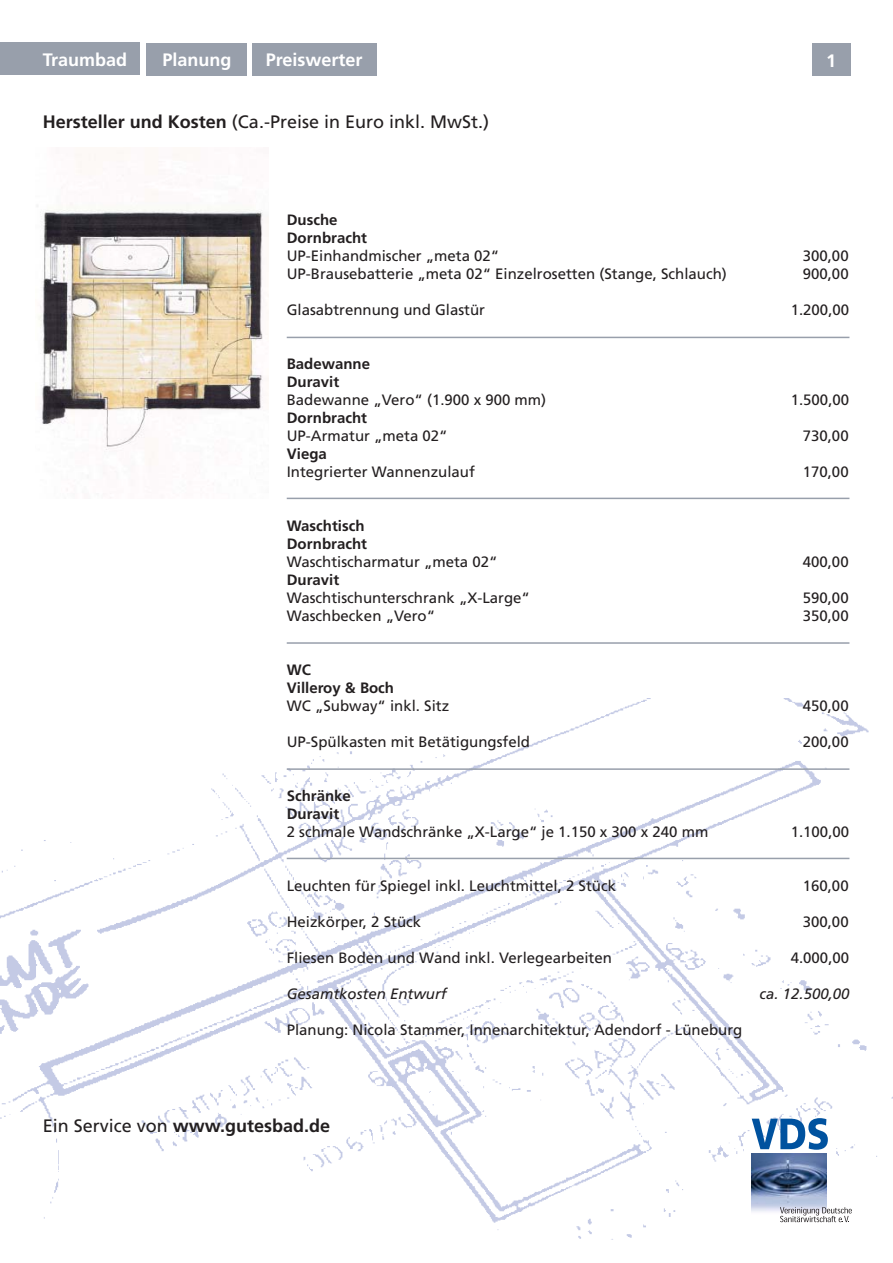
<style>
.page{position:relative;width:893px;height:1263px;background:#fff}
.page>*{position:absolute;margin:0;border:0;box-sizing:border-box;transform-origin:0 0}
.t1{font:18px "Frutiger";color:#231f20}
.t2{font:700 18px "Frutiger";color:#231f20}
.t3{font:700 18px "Frutiger";color:#fff}
.t4{font:15px "Frutiger";color:#231f20}
.t5{font:700 15px/18px "Frutiger";color:#231f20}
.t6{font:italic 15px "Frutiger";color:#231f20}
.s1{font-weight:700}
.s2{font-weight:400}
</style>
<div class="page">
<img style="left:0;top:699px;width:893px;height:540px">
<img style="left:752px;top:1153px;width:75px;height:61px">
<svg style="left:780px;top:1207px;width:72px;height:15px"></svg>
<svg style="left:752px;top:1118px;width:76px;height:31px"></svg>
<div style="left:0;top:42px;width:140px;height:33px;background:#989fab"></div>
<div style="left:146px;top:43px;width:100px;height:32px;background:#989fab"></div>
<div style="left:252px;top:43px;width:124px;height:32px;background:#989fab"></div>
<div style="left:813px;top:43px;width:38px;height:33px;background:#989fab"></div>
<hr style="left:287px;top:337px;width:562px;height:1px;background:#989fab">
<hr style="left:287px;top:497px;width:562px;height:2px;background:#989fab">
<hr style="left:287px;top:642px;width:562px;height:2px;background:#989fab">
<hr style="left:287px;top:768px;width:562px;height:2px;background:#989fab">
<hr style="left:287px;top:857px;width:562px;height:2px;background:#989fab">
<img style="left:37px;top:152px;width:231px;height:338px">
<p class="t3" style="left:43px;top:53px;width:86px">Traumbad</p>
<p class="t3" style="left:162px;top:53px;width:71px">Planung</p>
<p class="t3" style="left:266px;top:53px;width:98px">Preiswerter</p>
<p class="t3" style="left:826px;top:53px;width:12px">1</p>
<p class="t1" style="left:43px;top:115px;width:448px"><span class="s1">Hersteller und Kosten</span> (Ca.-Preise in Euro inkl. MwSt.)</p>
<p class="t5" style="left:287px;top:212px;width:82px">Dusche<br>Dornbracht</p>
<p class="t4" style="left:287px;top:249px;width:214px">UP-Einhandmischer „meta 02“</p>
<p class="t4" style="left:803px;top:249px;width:47px">300,00</p>
<p class="t4" style="left:287px;top:267px;width:442px">UP-Brausebatterie „meta 02“ Einzelrosetten (Stange, Schlauch)</p>
<p class="t4" style="left:803px;top:267px;width:47px">900,00</p>
<p class="t4" style="left:287px;top:303px;width:200px">Glasabtrennung und Glastür</p>
<p class="t4" style="left:791px;top:303px;width:60px">1.200,00</p>
<p class="t5" style="left:287px;top:356px;width:85px">Badewanne<br>Duravit</p>
<p class="t4" style="left:287px;top:393px;width:261px">Badewanne „Vero“ (1.900 x 900 mm)</p>
<p class="t4" style="left:791px;top:393px;width:60px">1.500,00</p>
<p class="t5" style="left:287px;top:410px;width:82px">Dornbracht</p>
<p class="t4" style="left:287px;top:429px;width:162px">UP-Armatur „meta 02“</p>
<p class="t4" style="left:803px;top:429px;width:47px">730,00</p>
<p class="t5" style="left:287px;top:446px;width:42px">Viega</p>
<p class="t4" style="left:287px;top:465px;width:190px">Integrierter Wannenzulauf</p>
<p class="t4" style="left:803px;top:465px;width:47px">170,00</p>
<p class="t5" style="left:287px;top:518px;width:82px">Waschtisch<br>Dornbracht</p>
<p class="t4" style="left:287px;top:555px;width:212px">Waschtischarmatur „meta 02“</p>
<p class="t4" style="left:803px;top:555px;width:47px">400,00</p>
<p class="t5" style="left:287px;top:572px;width:54px">Duravit</p>
<p class="t4" style="left:287px;top:591px;width:245px">Waschtischunterschrank „X-Large“</p>
<p class="t4" style="left:803px;top:591px;width:47px">590,00</p>
<p class="t4" style="left:287px;top:609px;width:150px">Waschbecken „Vero“</p>
<p class="t4" style="left:803px;top:609px;width:47px">350,00</p>
<p class="t5" style="left:287px;top:662px;width:109px">WC<br>Villeroy &amp; Boch</p>
<p class="t4" style="left:287px;top:699px;width:164px">WC „Subway“ inkl. Sitz</p>
<p class="t4" style="left:803px;top:699px;width:47px">450,00</p>
<p class="t4" style="left:287px;top:735px;width:245px">UP-Spülkasten mit Betätigungsfeld</p>
<p class="t4" style="left:803px;top:735px;width:47px">200,00</p>
<p class="t5" style="left:287px;top:788px;width:66px">Schränke<br>Duravit</p>
<p class="t4" style="left:287px;top:825px;width:423px">2 schmale Wandschränke „X-Large“ je 1.150 x 300 x 240 mm</p>
<p class="t4" style="left:791px;top:825px;width:60px">1.100,00</p>
<p class="t4" style="left:287px;top:879px;width:331px">Leuchten für Spiegel inkl. Leuchtmittel, 2 Stück</p>
<p class="t4" style="left:803px;top:879px;width:47px">160,00</p>
<p class="t4" style="left:287px;top:915px;width:136px">Heizkörper, 2 Stück</p>
<p class="t4" style="left:803px;top:915px;width:47px">300,00</p>
<p class="t4" style="left:287px;top:951px;width:327px">Fliesen Boden und Wand inkl. Verlegearbeiten</p>
<p class="t4" style="left:791px;top:951px;width:60px">4.000,00</p>
<p class="t6" style="left:287px;top:987px;width:162px">Gesamtkosten Entwurf</p>
<p class="t6" style="left:760px;top:987px;width:92px">ca. 12.500,00</p>
<p class="t4" style="left:287px;top:1023px;width:457px">Planung: Nicola Stammer, Innenarchitektur, Adendorf - Lüneburg</p>
<p class="t2" style="left:43px;top:1118px;width:289px"><span class="s2">Ein Service von</span> www.gutesbad.de</p>
</div>
